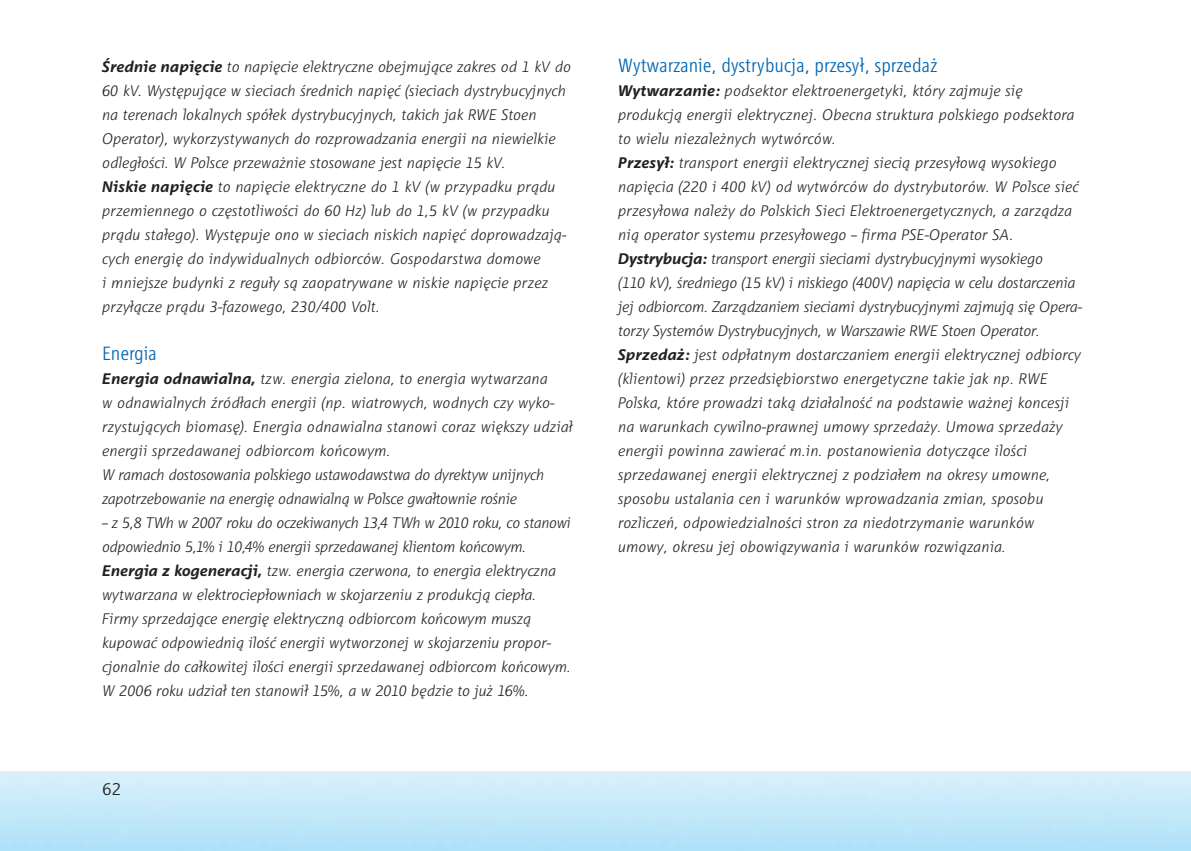
<style>
.page{position:relative;width:1191px;height:851px;background:#fff}
.page>*{position:absolute;margin:0;border:0;box-sizing:border-box;transform-origin:0 0}
.t1{font:20px "RWE Corp CEOP Light Condens";letter-spacing:-.01em;color:#0066b3}
.t2{font:300 18px "RWE Corp CEOP";color:#231f20}
.t3{font:italic 300 16px/24px "RWE Corp CEOP";letter-spacing:-.005em;color:#231f20}
.s1{font-weight:700}
</style>
<div class="page">
<p class="t3" style="left:102px;top:56px;width:471px"><span class="s1">Średnie napięcie</span> to napięcie elektryczne obejmujące zakres od 1 kV do 60 kV. Występujące w sieciach średnich napięć (sieciach dystrybucyjnych na terenach lokalnych spółek dystrybucyjnych, takich jak RWE Stoen Operator), wykorzystywanych do rozprowadzania energii na niewielkie odległości. W Polsce przeważnie stosowane jest napięcie 15 kV.<br><span class="s1">Niskie napięcie</span> to napięcie elektryczne do 1 kV (w przypadku prądu przemiennego o częstotliwości do 60 Hz) lub do 1,5 kV (w przypadku prądu stałego). Występuje ono w sieciach niskich napięć doprowadzają&shy;cych energię do indywidualnych odbiorców. Gospodarstwa domowe<br>i mniejsze budynki z reguły są zaopatrywane w niskie napięcie przez przyłącze prądu 3-fazowego, 230/400 Volt.</p>
<p class="t1" style="left:102px;top:346px;width:56px">Energia</p>
<p class="t3" style="left:102px;top:368px;width:472px"><span class="s1">Energia odnawialna,</span> tzw. energia zielona, to energia wytwarzana<br>w odnawialnych źródłach energii (np. wiatrowych, wodnych czy wyko&shy;rzystujących biomasę). Energia odnawialna stanowi coraz większy udział energii sprzedawanej odbiorcom końcowym.<br>W ramach dostosowania polskiego ustawodawstwa do dyrektyw unijnych zapotrzebowanie na energię odnawialną w Polsce gwałtownie rośnie</p>
<p class="t3" style="left:102px;top:512px;width:470px">– z 5,8 TWh w 2007 roku do oczekiwanych 13,4 TWh w 2010 roku, co stanowi odpowiednio 5,1% i 10,4% energii sprzedawanej klientom końcowym.<br><span class="s1">Energia z kogeneracji,</span> tzw. energia czerwona, to energia elektryczna wytwarzana w elektrociepłowniach w skojarzeniu z produkcją ciepła.<br>Firmy sprzedające energię elektryczną odbiorcom końcowym muszą kupować odpowiednią ilość energii wytworzonej w skojarzeniu propor&shy;cjonalnie do całkowitej ilości energii sprzedawanej odbiorcom końcowym.<br>W 2006 roku udział ten stanowił 15%, a w 2010 będzie to już 16%.</p>
<p class="t2" style="left:102px;top:779px;width:21px">62</p>
<p class="t1" style="left:618px;top:58px;width:321px">Wytwarzanie, dystrybucja, przesył, sprzedaż</p>
<p class="t3" style="left:618px;top:80px;width:465px"><span class="s1">Wytwarzanie:</span> podsektor elektroenergetyki, który zajmuje się produkcją energii elektrycznej. Obecna struktura polskiego podsektora to wielu niezależnych wytwórców.<br><span class="s1">Przesył:</span> transport energii elektrycznej siecią przesyłową wysokiego napięcia (220 i 400 kV) od wytwórców do dystrybutorów. W Polsce sieć przesyłowa należy do Polskich Sieci Elektroenergetycznych, a zarządza nią operator systemu przesyłowego – firma PSE-Operator SA.<br><span class="s1">Dystrybucja:</span> transport energii sieciami dystrybucyjnymi wysokiego<br>(110 kV), średniego (15 kV) i niskiego (400V) napięcia w celu dostarczenia jej odbiorcom. Zarządzaniem sieciami dystrybucyjnymi zajmują się Opera&shy;torzy Systemów Dystrybucyjnych, w Warszawie RWE Stoen Operator.<br><span class="s1">Sprzedaż:</span> jest odpłatnym dostarczaniem energii elektrycznej odbiorcy (klientowi) przez przedsiębiorstwo energetyczne takie jak np. RWE Polska, które prowadzi taką działalność na podstawie ważnej koncesji na warunkach cywilno-prawnej umowy sprzedaży. Umowa sprzedaży energii powinna zawierać m.in. postanowienia dotyczące ilości sprzedawanej energii elektrycznej z podziałem na okresy umowne, sposobu ustalania cen i warunków wprowadzania zmian, sposobu rozliczeń, odpowiedzialności stron za niedotrzymanie warunków umowy, okresu jej obowiązywania i warunków rozwiązania.</p>
</div>
